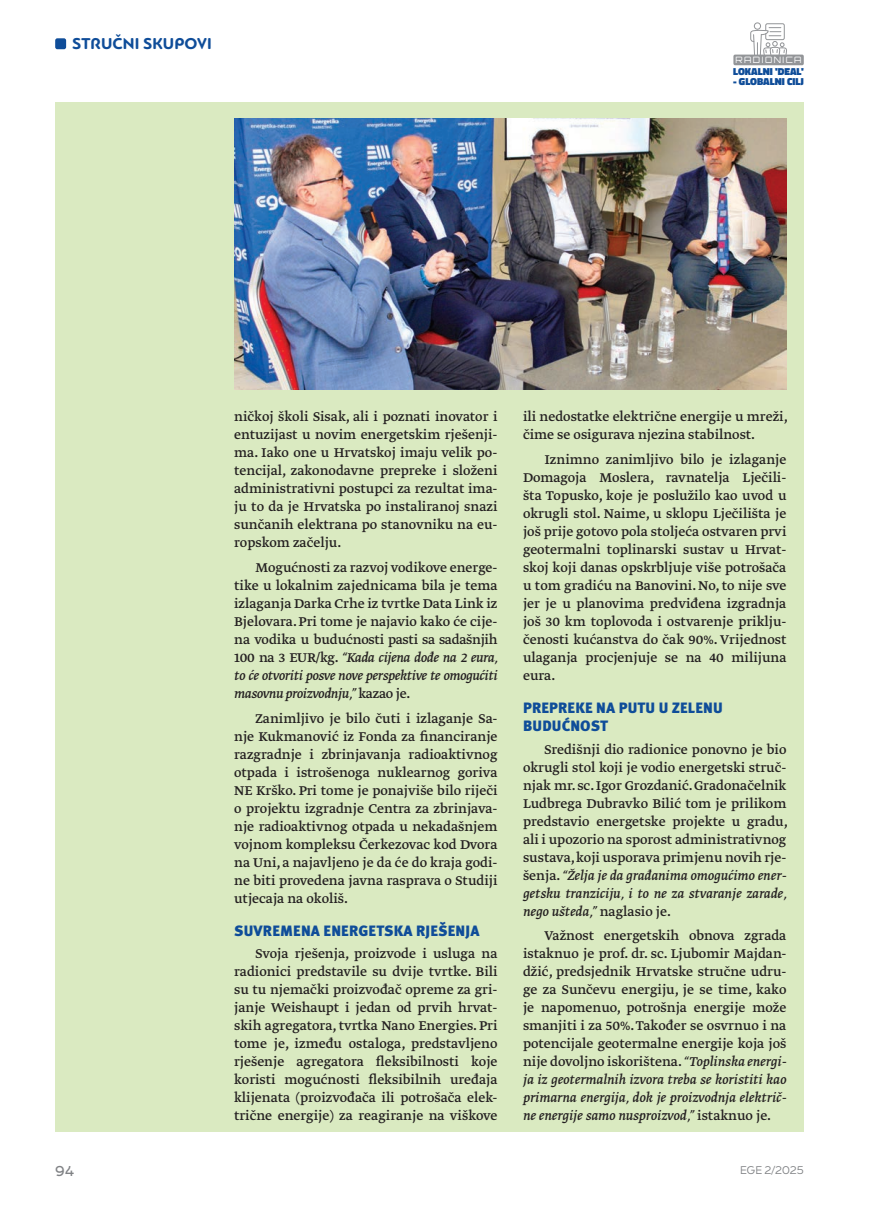
<style>
.page{position:relative;width:881px;height:1206px;background:#fff}
.page>*{position:absolute;margin:0;border:0;box-sizing:border-box;transform-origin:0 0}
.t1{font:700 16.5px "PF Bague Round Pro";letter-spacing:.01em;color:#0f4d99}
.t2{font:15px/18px "Greta Text Pro Regular Plus";color:#231f20;text-align:justify}
.t3{font:15px/18px "Greta Text Pro Italic Plus";color:#231f20;text-align:justify}
.t4{font:900 15px/18px "Meta Pro";letter-spacing:.01em;color:#0f4d99}
.t5{font:500 13.5px "Final Six";color:#808285}
.t6{font:10.5px "Final Six";color:#808285}
.t7{font:900 10.2px "Titillium Web";color:#0f4d99}
.t8{font:300 8.7px "Orbitron";letter-spacing:.16em;color:#fff}
.s1{font-family:"Greta Text Pro Regular Plus"}
.s2{font-family:"Greta Text Pro Italic Plus"}
</style>
<div class="page">
<div style="left:55px;top:38px;width:11px;height:11px;background:#0f4d99;border-radius:2px"></div>
<div style="left:754px;top:22px;width:7px;height:8px;border:1px solid #939598;border-radius:50%"></div>
<svg style="left:750px;top:23px;width:37px;height:32px"></svg>
<div style="left:733px;top:55px;width:71px;height:10px;background:#939598;border-radius:2px"></div>
<div style="left:55px;top:102px;width:749px;height:1029px;background:#daeac1"></div>
<img style="left:234px;top:118px;width:552px;height:271px">
<p class="t1" style="left:73px;top:34px;width:141px">STRUČNI SKUPOVI</p>
<p class="t8" style="left:735px;top:54px;width:68px">RADIONICA</p>
<p class="t7" style="left:733px;top:64px;width:72px">LOKALNI 'DEAL'</p>
<p class="t7" style="left:733px;top:74px;width:72px">- GLOBALNI CILJ</p>
<p class="t2" style="left:234px;top:408px;width:265px">ničkoj školi Sisak, ali i poznati inovator i entuzijast u novim energetskim rješenji&shy;ma. Iako one u Hrvatskoj imaju velik po&shy;tencijal, zakonodavne prepreke i složeni administrativni postupci za rezultat ima&shy;ju to da je Hrvatska po instaliranoj snazi sunčanih elektrana po stanovniku na eu&shy;ropskom začelju.</p>
<p class="t2" style="left:234px;top:559px;width:265px;text-indent:21px">Mogućnosti za razvoj vodikove energe&shy;tike u lokalnim zajednicama bila je tema izlaganja Darka Crhe iz tvrtke Data Link iz Bjelovara. Pri tome je najavio kako će cije&shy;na vodika u budućnosti pasti sa sadašnjih</p>
<p class="t3" style="left:234px;top:649px;width:265px"><span class="s1">100 na 3 EUR/kg.</span> “Kada cijena dođe na 2 eura, to će otvoriti posve nove perspektive te omogućiti masovnu proizvodnju,” <span class="s1">kazao je.</span></p>
<p class="t2" style="left:234px;top:710px;width:265px;text-indent:21px">Zanimljivo je bilo čuti i izlaganje Sa&shy;nje Kuk manović iz Fonda za financiranje razgradnje i zbrinjavanja radioaktivnog otpada i istrošenoga nuklearnog goriva NE Krško. Pri tome je ponajviše bilo riječi o projektu izgradnje Centra za zbrinjava&shy;nje radioaktivnog otpada u nekadašnjem vojnom kompleksu Čerkezovac kod Dvora na Uni, a najavljeno je da će do kraja godi&shy;ne biti provedena javna rasprava o Studiji utjecaja na okoliš.</p>
<p class="t4" style="left:234px;top:922px;width:247px">SUVREMENA ENERGETSKA RJEŠENJA</p>
<p class="t2" style="left:234px;top:945px;width:265px;text-indent:21px">Svoja rješenja, proizvode i usluga na radionici predstavile su dvije tvrtke. Bili su tu njemački proizvođač opreme za gri&shy;janje Weishaupt i jedan od prvih hrvat&shy;skih agregatora, tvrtka Nano Energies. Pri tome je, između ostaloga, predstavljeno rješenje agregatora fleksibilnosti koje koristi mogućnosti fleksibilnih uređaja klijenata (proizvođača ili potrošača elek&shy;trične energije) za reagiranje na viškove</p>
<p class="t2" style="left:523px;top:408px;width:266px">ili nedostatke električne energije u mreži, čime se osigurava njezina stabilnost.</p>
<p class="t2" style="left:523px;top:451px;width:265px;text-indent:21px">Iznimno zanimljivo bilo je izlaganje Domagoja Moslera, ravnatelja Lječili&shy;šta Topusko, koje je poslužilo kao uvod u okrugli stol. Naime, u sklopu Lječilišta je još prije gotovo pola stoljeća ostvaren prvi geotermalni toplinarski sustav u Hrvat&shy;skoj koji danas opskrbljuje više potrošača u tom gradiću na Banovini. No, to nije sve jer je u planovima predviđena izgradnja još 30 km toplovoda i ostvarenje priklju&shy;čenosti kućanstva do čak 90%. Vrijednost ulaganja procjenjuje se na 40 milijuna eura.</p>
<p class="t4" style="left:523px;top:699px;width:201px">PREPREKE NA PUTU U ZELENU<br>BUDUĆNOST</p>
<p class="t2" style="left:523px;top:740px;width:266px;text-indent:21px">Središnji dio radionice ponovno je bio okrugli stol koji je vodio energetski struč&shy;njak mr. sc. Igor Grozdanić. Gradonačelnik Ludbrega Dubravko Bilić tom je prilikom predstavio energetske projekte u gradu, ali i upozorio na sporost administrativnog sustava, koji usporava primjenu novih rje-</p>
<p class="t3" style="left:523px;top:866px;width:265px"><span class="s1">šenja.</span> “Želja je da građanima omogućimo ener&shy;getsku tranziciju, i to ne za stvaranje zarade, nego ušteda,” <span class="s1">naglasio je.</span></p>
<p class="t2" style="left:523px;top:927px;width:265px;text-indent:21px">Važnost energetskih obnova zgrada istaknuo je prof. dr. sc. Ljubomir Majdan&shy;džić, predsjednik Hrvatske stručne udru&shy;ge za Sunčevu energiju, je se time, kako je napomenuo, potrošnja energije može smanjiti i za 50%. Također se osvrnuo i na potencijale geotermalne energije koja još nije dovoljno iskorištena. <span class="s2">“Toplinska energi-</span></p>
<p class="t3" style="left:523px;top:1071px;width:265px">ja iz geotermalnih izvora treba se koristiti kao primarna energija, dok je proizvodnja električ&shy;ne energije samo nusproizvod,” <span class="s1">istaknuo je.</span></p>
<p class="t5" style="left:55px;top:1161px;width:21px">94</p>
<p class="t6" style="left:740px;top:1162px;width:65px">EGE 2/2025</p>
</div>
